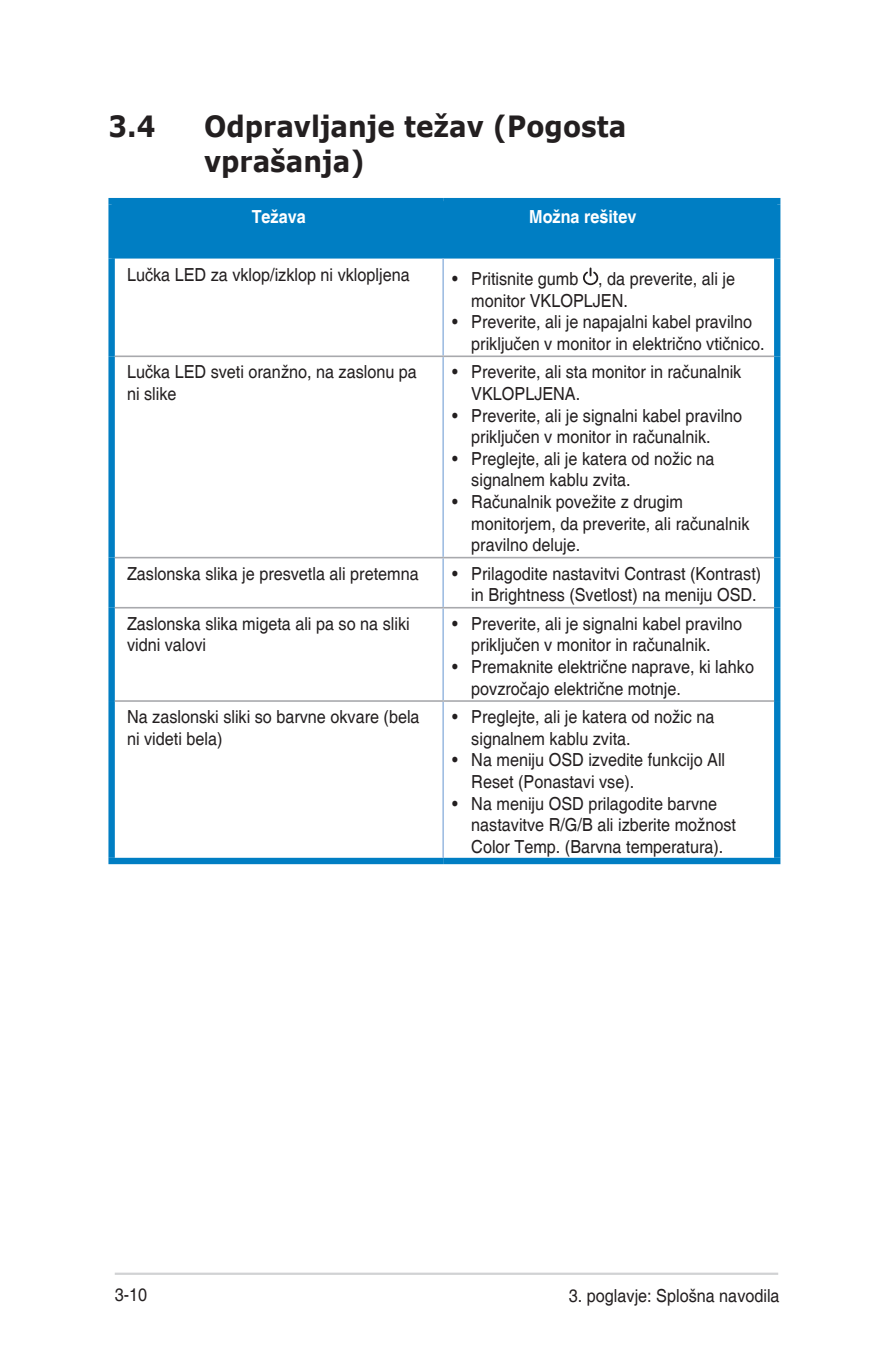
<style>
.page{position:relative;width:893px;height:1346px;background:#fff}
.page>*{position:absolute;margin:0;border:0;box-sizing:border-box;transform-origin:0 0}
.t1{font:700 29.25px/35.1px "Verdana";color:#231f20;scale:.9 1}
.t2{font:18px/21.6px "Helvetica";color:#231f20;scale:.9 1}
.t3{font:700 18px "Helvetica";color:#fff;scale:.9 1}
</style>
<div class="page">
<hr style="left:115px;top:1272px;width:663px;height:3px;background:#d1d2d4">
<div style="left:115px;top:204px;width:659px;height:55px;background:#007ec3"></div>
<div style="left:108px;top:204px;width:7px;height:55px;background:#007ec3"></div>
<div style="left:108px;top:198px;width:335px;height:6px;background:#007ec3"></div>
<div style="left:774px;top:204px;width:6px;height:55px;background:#007ec3"></div>
<div style="left:443px;top:198px;width:337px;height:6px;background:#007ec3"></div>
<div style="left:108px;top:259px;width:7px;height:97px;background:#007ec3"></div>
<hr style="left:442px;top:259px;width:2px;height:96px;background:#9fbde2">
<div style="left:774px;top:259px;width:6px;height:97px;background:#007ec3"></div>
<div style="left:108px;top:356px;width:7px;height:202px;background:#007ec3"></div>
<hr style="left:115px;top:355px;width:328px;height:2px;background:#a8a9ad">
<hr style="left:442px;top:357px;width:2px;height:200px;background:#9fbde2">
<div style="left:774px;top:356px;width:6px;height:202px;background:#007ec3"></div>
<hr style="left:443px;top:355px;width:331px;height:2px;background:#a8a9ad">
<div style="left:108px;top:558px;width:7px;height:50px;background:#007ec3"></div>
<hr style="left:115px;top:557px;width:328px;height:1px;background:#a8a9ad">
<hr style="left:442px;top:558px;width:2px;height:49px;background:#9fbde2">
<div style="left:774px;top:558px;width:6px;height:50px;background:#007ec3"></div>
<hr style="left:443px;top:557px;width:331px;height:1px;background:#a8a9ad">
<div style="left:108px;top:608px;width:7px;height:93px;background:#007ec3"></div>
<hr style="left:115px;top:607px;width:328px;height:1px;background:#a8a9ad">
<hr style="left:442px;top:608px;width:2px;height:92px;background:#9fbde2">
<div style="left:774px;top:608px;width:6px;height:93px;background:#007ec3"></div>
<hr style="left:443px;top:607px;width:331px;height:1px;background:#a8a9ad">
<div style="left:108px;top:701px;width:7px;height:157px;background:#007ec3"></div>
<hr style="left:115px;top:700px;width:328px;height:2px;background:#a8a9ad">
<div style="left:108px;top:858px;width:335px;height:6px;background:#007ec3"></div>
<hr style="left:442px;top:702px;width:2px;height:156px;background:#9fbde2">
<div style="left:774px;top:701px;width:6px;height:157px;background:#007ec3"></div>
<hr style="left:443px;top:700px;width:331px;height:2px;background:#a8a9ad">
<div style="left:443px;top:858px;width:337px;height:6px;background:#007ec3"></div>
<svg style="left:583px;top:268px;width:15px;height:17px"></svg>
<h1 class="t1" style="left:108px;top:108px;width:54px">3.4</h1>
<h1 class="t1" style="left:204px;top:108px;width:471px">Odpravljanje težav (Pogosta vprašanja)</h1>
<p class="t3" style="left:252px;top:206px;width:62px">Težava</p>
<p class="t3" style="left:529px;top:206px;width:121px">Možna rešitev</p>
<p class="t2" style="left:127px;top:264px;width:316px">Lučka LED za vklop/izklop ni vklopljena</p>
<p class="t2" style="left:471px;top:269px;width:295px;text-indent:-19px">• Pritisnite gumb , da preverite, ali je monitor VKLOPLJEN.</p>
<p class="t2" style="left:471px;top:312px;width:328px;text-indent:-19px">• Preverite, ali je napajalni kabel pravilno priključen v monitor in električno vtičnico.</p>
<p class="t2" style="left:127px;top:362px;width:324px">Lučka LED sveti oranžno, na zaslonu pa ni slike</p>
<p class="t2" style="left:471px;top:362px;width:302px;text-indent:-19px">• Preverite, ali sta monitor in računalnik<br>VKLOPLJENA.</p>
<p class="t2" style="left:471px;top:405px;width:303px;text-indent:-19px">• Preverite, ali je signalni kabel pravilno priključen v monitor in računalnik.</p>
<p class="t2" style="left:471px;top:448px;width:272px;text-indent:-19px">• Preglejte, ali je katera od nožic na signalnem kablu zvita.</p>
<p class="t2" style="left:471px;top:491px;width:311px;text-indent:-19px">• Računalnik povežite z drugim monitorjem, da preverite, ali računalnik pravilno deluje.</p>
<p class="t2" style="left:127px;top:563px;width:326px">Zaslonska slika je presvetla ali pretemna</p>
<p class="t2" style="left:452px;top:563px;width:345px;text-align:right">• Prilagodite nastavitvi Contrast (Kontrast) in Brightness (Svetlost) na meniju OSD.</p>
<p class="t2" style="left:127px;top:613px;width:316px">Zaslonska slika migeta ali pa so na sliki vidni valovi</p>
<p class="t2" style="left:471px;top:613px;width:303px;text-indent:-19px">• Preverite, ali je signalni kabel pravilno priključen v monitor in računalnik.</p>
<p class="t2" style="left:471px;top:656px;width:316px;text-indent:-19px">• Premaknite električne naprave, ki lahko povzročajo električne motnje.</p>
<p class="t2" style="left:127px;top:707px;width:327px">Na zaslonski sliki so barvne okvare (bela ni videti bela)</p>
<p class="t2" style="left:471px;top:707px;width:272px;text-indent:-19px">• Preglejte, ali je katera od nožic na signalnem kablu zvita.</p>
<p class="t2" style="left:471px;top:750px;width:284px;text-indent:-19px">• Na meniju OSD izvedite funkcijo All<br>Reset (Ponastavi vse).</p>
<p class="t2" style="left:471px;top:793px;width:296px;text-indent:-19px">• Na meniju OSD prilagodite barvne nastavitve R/G/B ali izberite možnost<br>Color Temp. (Barvna temperatura).</p>
<p class="t2" style="left:115px;top:1284px;width:38px">3-10</p>
<p class="t2" style="left:569px;top:1285px;width:236px">3. poglavje: Splošna navodila</p>
</div>
